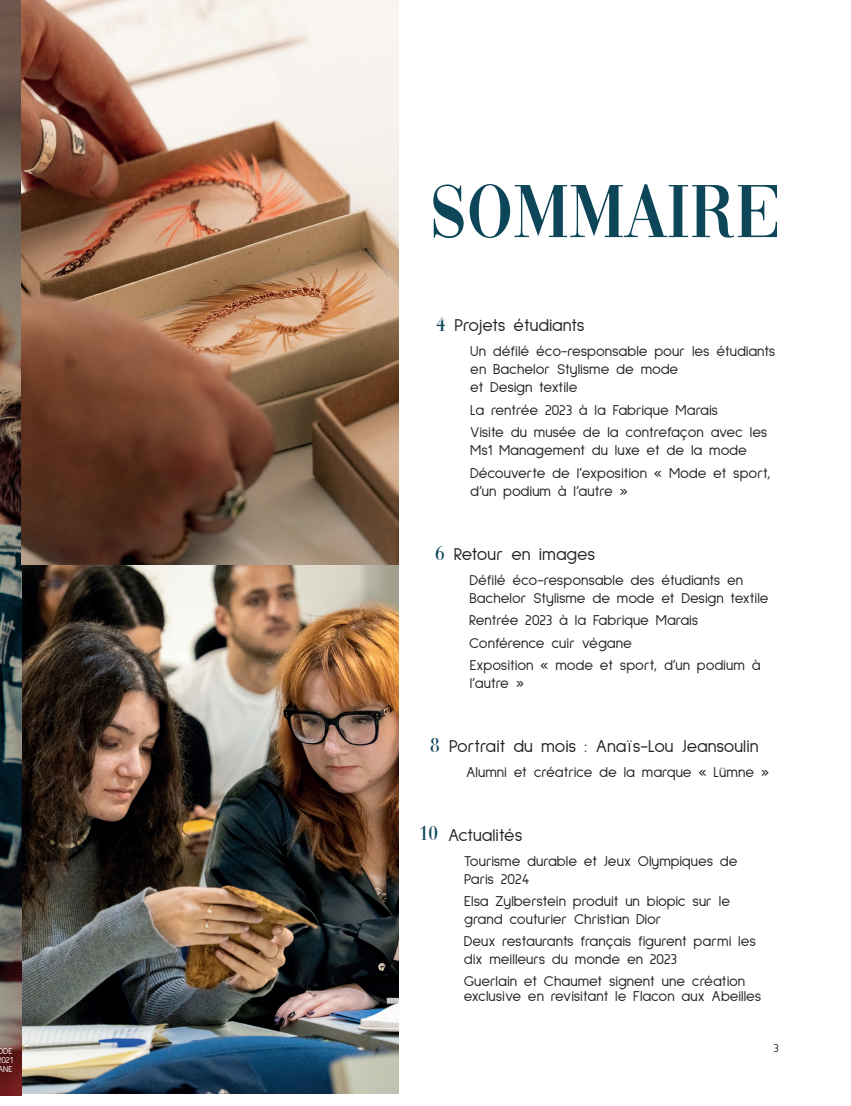
<style>
.page{position:relative;width:851px;height:1106px;background:#fff}
.page>*{position:absolute;margin:0;border:0;box-sizing:border-box;transform-origin:0 0}
.t1{font:78px "Vogue";color:#0d4659}
.t2{font:18px "Sulphur Point";color:#231f20}
.t3{font:15px/18px "Sulphur Point";color:#231f20}
.t4{font:12px "Sulphur Point";color:#231f20}
.t5{font:9px/9px "Sulphur Point";color:#fff;text-align:right}
.s1{font-family:"Vogue";font-size:21px;color:#0d4659}
</style>
<div class="page">
<img style="left:21px;top:0;width:377px;height:1093px">
<img style="left:0;top:0;width:21px;height:1095px">
<p class="t5" style="left:-2px;top:1046px;width:17px">DE<br>021<br>ANE</p>
<h1 class="t1" style="left:429px;top:184px;width:351px">SOMMAIRE</h1>
<p class="t2" style="left:436px;top:315px;width:150px"><span class="s1">4</span> Projets étudiants</p>
<p class="t3" style="left:470px;top:342px;width:306px">Un défilé éco-responsable pour les étudiants en Bachelor Stylisme de mode<br>et Design textile</p>
<p class="t3" style="left:470px;top:398px;width:299px;line-height:22.8px">La rentrée 2023 à la Fabrique Marais<br>Visite du musée de la contrefaçon avec les</p>
<p class="t3" style="left:470px;top:439px;width:302px;line-height:22.6px">Ms1 Management du luxe et de la mode<br>Découverte de l’exposition « Mode et sport,</p>
<p class="t3" style="left:470px;top:482px;width:159px">d’un podium à l’autre »</p>
<p class="t2" style="left:435px;top:544px;width:161px"><span class="s1">6</span> Retour en images</p>
<p class="t3" style="left:469px;top:571px;width:300px">Défilé éco-responsable des étudiants en<br>Bachelor Stylisme de mode et Design textile</p>
<p class="t3" style="left:469px;top:609px;width:293px;line-height:22.4px">Rentrée 2023 à la Fabrique Marais<br>Conférence cuir végane<br>Exposition « mode et sport, d’un podium à</p>
<p class="t3" style="left:469px;top:674px;width:56px">l’autre »</p>
<p class="t2" style="left:430px;top:736px;width:330px"><span class="s1">8</span> Portrait du mois : Anaïs-Lou Jeansoulin</p>
<p class="t3" style="left:466px;top:763px;width:304px">Alumni et créatrice de la marque « Lümne »</p>
<p class="t2" style="left:419px;top:824px;width:105px"><span class="s1">10</span> Actualités</p>
<p class="t3" style="left:464px;top:851px;width:275px">Tourisme durable et Jeux Olympiques de<br>Paris 2024</p>
<p class="t3" style="left:464px;top:892px;width:267px">Elsa Zylberstein produit un biopic sur le grand couturier Christian Dior</p>
<p class="t3" style="left:463px;top:932px;width:293px">Deux restaurants français figurent parmi les dix meilleurs du monde en 2023</p>
<p class="t3" style="left:463px;top:973px;width:299px;line-height:15px">Guerlain et Chaumet signent une création exclusive en revisitant le Flacon aux Abeilles</p>
<p class="t4" style="left:773px;top:1041px;width:6px">3</p>
</div>
